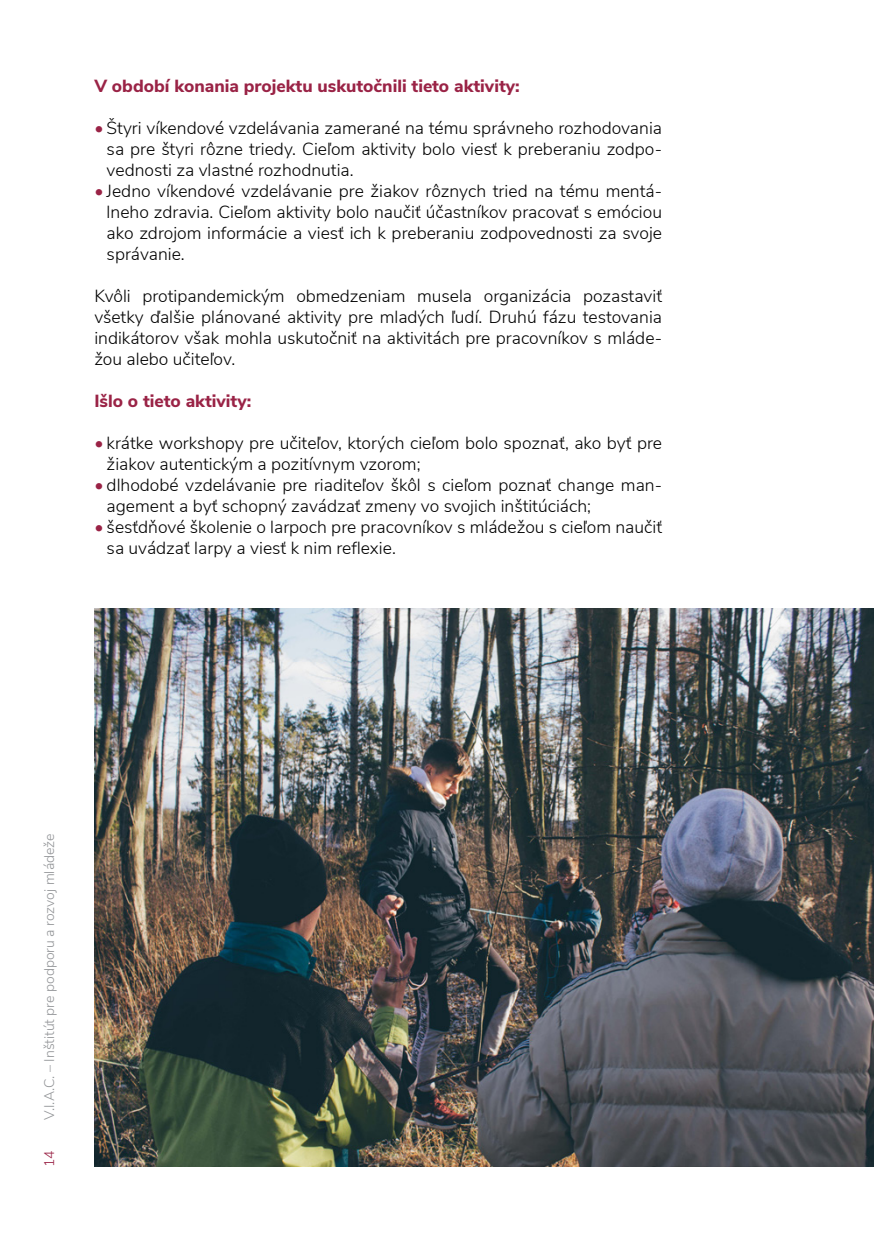
<style>
.page{position:relative;width:874px;height:1241px;background:#fff}
.page>*{position:absolute;margin:0;border:0;box-sizing:border-box;transform-origin:0 0}
.t1{font:300 17.5px/21px "Nunito Sans";color:#000;text-align:justify}
.t2{font:800 17.5px "Nunito Sans";color:#9a2346}
.t3{font:300 14px "Nunito Sans";color:#939598}
.t4{font:300 14px "Nunito Sans";color:#9a2346}
.s1{color:#9a2346}
</style>
<div class="page">
<img style="left:94px;top:608px;width:779px;height:558px">
<p class="t2" style="left:94px;top:73px;width:427px">V období konania projektu uskutočnili tieto aktivity:</p>
<p class="t1" style="left:107px;top:116px;width:556px;text-indent:-12px"><span class="s1">•</span> Štyri víkendové vzdelávania zamerané na tému správneho rozhodovania sa pre štyri rôzne triedy. Cieľom aktivity bolo viesť k preberaniu zodpo&shy;vednosti za vlastné rozhodnutia.</p>
<p class="t1" style="left:107px;top:179px;width:556px;text-indent:-12px"><span class="s1">•</span> Jedno víkendové vzdelávanie pre žiakov rôznych tried na tému mentá&shy;lneho zdravia. Cieľom aktivity bolo naučiť účastníkov pracovať s emóciou ako zdrojom informácie a viesť ich k preberaniu zodpovednosti za svoje správanie.</p>
<p class="t1" style="left:94px;top:284px;width:569px">Kvôli protipandemickým obmedzeniam musela organizácia pozastaviť všetky ďalšie plánované aktivity pre mladých ľudí. Druhú fázu testovania indikátorov však mohla uskutočniť na aktivitách pre pracovníkov s mláde&shy;žou alebo učiteľov.</p>
<p class="t2" style="left:94px;top:388px;width:158px">Išlo o tieto aktivity:</p>
<p class="t1" style="left:107px;top:431px;width:556px;text-indent:-12px"><span class="s1">•</span> krátke workshopy pre učiteľov, ktorých cieľom bolo spoznať, ako byť pre žiakov autentickým a pozitívnym vzorom;</p>
<p class="t1" style="left:107px;top:473px;width:556px;text-indent:-12px"><span class="s1">•</span> dlhodobé vzdelávanie pre riaditeľov škôl s cieľom poznať change man&shy;agement a byť schopný zavádzať zmeny vo svojich inštitúciách;</p>
<p class="t1" style="left:107px;top:515px;width:556px;text-indent:-12px"><span class="s1">•</span> šesťdňové školenie o larpoch pre pracovníkov s mládežou s cieľom naučiť sa uvádzať larpy a viesť k nim reflexie.</p>
<p class="t3" style="left:39px;top:1119px;width:288px;rotate:-90deg">V.I.A.C. – Inštitút pre podporu a rozvoj mládeže</p>
<p class="t4" style="left:39px;top:1167px;width:18px;rotate:-90deg">14</p>
</div>
